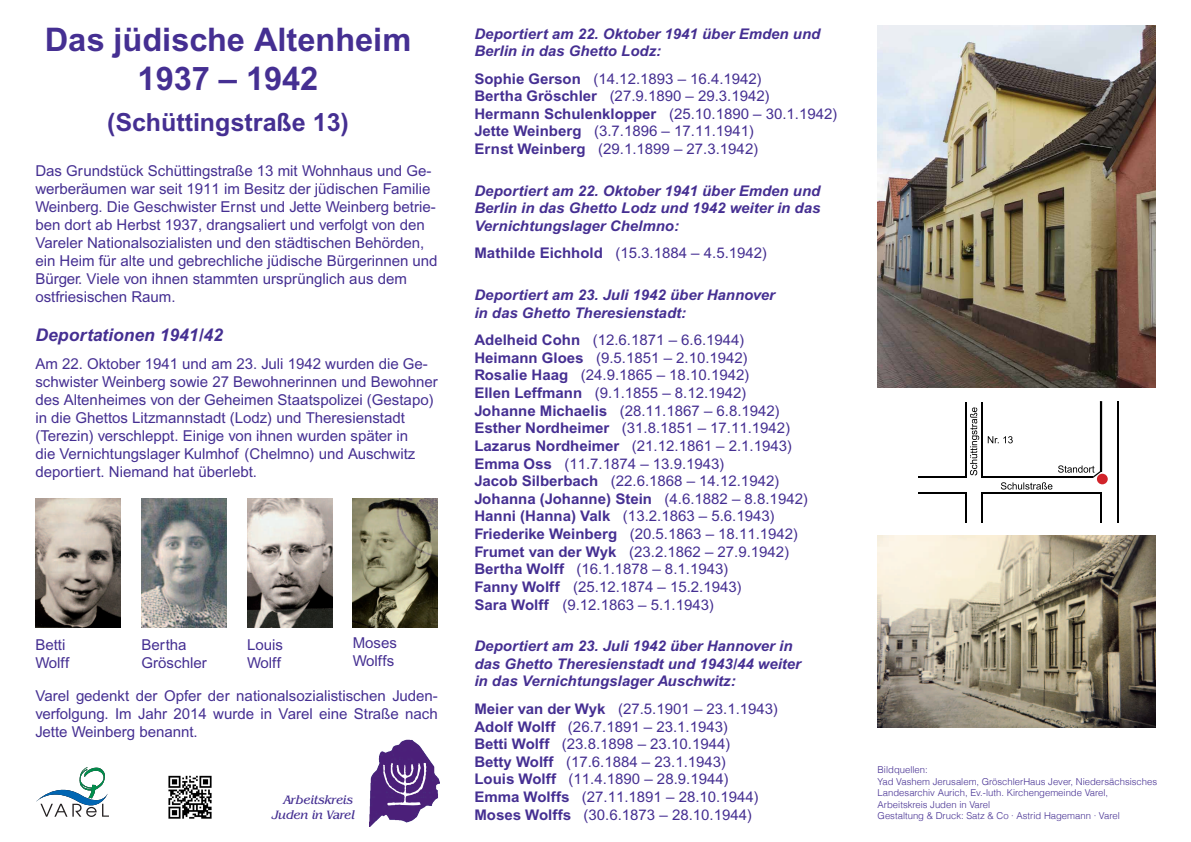
<style>
.page{position:relative;width:1191px;height:842px;background:#fff}
.page>*{position:absolute;margin:0;border:0;box-sizing:border-box;transform-origin:0 0}
.t1{font:32.5px/39px "Arial Bold PL";color:#452f92;text-align:center}
.t2{font:25px "Arial Bold PL";color:#452f92}
.t3{font:17.5px "Arial Bold Italic PL";color:#452f92}
.t4{font:15px/18px "Arial PL";color:#452f92}
.t5{font:14.7px/17.6px "Arial PL";color:#452f92}
.t6{font:14.7px/17.6px "Arial Bold Italic PL";color:#452f92}
.t7{font:14.7px "Arial Bold PL";color:#452f92}
.t8{font:italic 12.5px/15px "Benguiat IT Cby BT";color:#452f92;text-align:right}
.t9{font:300 9.5px/11.4px "Helvetica";color:#452f92}
.s1{font-family:"Arial Bold PL"}
.s2{font-family:"Arial PL"}
</style>
<div class="page">
<img style="left:353px;top:498px;width:85px;height:129px">
<img style="left:247px;top:498px;width:85px;height:129px">
<img style="left:35px;top:498px;width:85px;height:129px">
<img style="left:141px;top:498px;width:85px;height:129px">
<img style="left:877px;top:26px;width:278px;height:361px">
<img style="left:369px;top:740px;width:71px;height:86px">
<svg style="left:383px;top:762px;width:44px;height:44px;background:#745397"></svg>
<hr style="left:918px;top:476px;width:48px;height:2px;background:#000">
<hr style="left:981px;top:477px;width:112px;height:1px;background:#000">
<hr style="left:918px;top:492px;width:48px;height:1px;background:#000">
<hr style="left:981px;top:492px;width:120px;height:1px;background:#000">
<hr style="left:965px;top:402px;width:1px;height:75px;background:#000">
<hr style="left:965px;top:492px;width:1px;height:31px;background:#000">
<hr style="left:981px;top:402px;width:1px;height:76px;background:#000">
<hr style="left:981px;top:492px;width:1px;height:31px;background:#000">
<hr style="left:1100px;top:492px;width:1px;height:31px;background:#000">
<svg style="left:970px;top:407px;width:9px;height:68px"></svg>
<svg style="left:987px;top:436px;width:25px;height:7px"></svg>
<svg style="left:1001px;top:482px;width:51px;height:8px"></svg>
<svg style="left:1058px;top:402px;width:43px;height:76px"></svg>
<div style="left:1096px;top:474px;width:11px;height:10px;background:#d1232a;border-radius:50%"></div>
<hr style="left:1117px;top:402px;width:1px;height:121px;background:#000">
<img style="left:168px;top:775px;width:44px;height:44px">
<img style="left:877px;top:536px;width:278px;height:192px">
<svg style="left:36px;top:767px;width:73px;height:50px"></svg>
<h1 class="t1" style="left:45px;top:20px;width:368px">Das jüdische Altenheim<br>1937 – 1942</h1>
<h2 class="t2" style="left:107px;top:108px;width:243px">(Schüttingstraße 13)</h2>
<p class="t4" style="left:35px;top:162px;width:403px">Das Grundstück Schüttingstraße 13 mit Wohnhaus und Ge&shy;werberäumen war seit 1911 im Besitz der jüdischen Familie Weinberg. Die Geschwister Ernst und Jette Weinberg betrie&shy;ben dort ab Herbst 1937, drangsaliert und verfolgt von den Vareler Nationalsozialisten und den städtischen Behörden, ein Heim für alte und gebrechliche jüdische Bürgerinnen und Bürger. Viele von ihnen stammten ursprünglich aus dem ostfriesischen Raum.</p>
<p class="t3" style="left:35px;top:325px;width:189px">Deportationen 1941/42</p>
<p class="t4" style="left:35px;top:354px;width:404px">Am 22. Oktober 1941 und am 23. Juli 1942 wurden die Ge&shy;schwister Weinberg sowie 27 Bewohnerinnen und Bewohner des Altenheimes von der Geheimen Staatspolizei (Gestapo) in die Ghettos Litzmannstadt (Lodz) und Theresienstadt (Terezin) verschleppt. Einige von ihnen wurden später in<br>die Vernichtungslager Kulmhof (Chelmno) und Auschwitz deportiert. Niemand hat überlebt.</p>
<p class="t4" style="left:35px;top:636px;width:35px">Betti<br>Wolff</p>
<p class="t4" style="left:141px;top:636px;width:67px">Bertha<br>Gröschler</p>
<p class="t4" style="left:247px;top:635px;width:37px">Louis<br>Wolff</p>
<p class="t4" style="left:353px;top:634px;width:46px">Moses<br>Wolffs</p>
<p class="t4" style="left:35px;top:686px;width:404px;text-align:justify">Varel gedenkt der Opfer der nationalsozialistischen Juden&shy;verfolgung. Im Jahr 2014 wurde in Varel eine Straße nach Jette Weinberg benannt.</p>
<p class="t8" style="left:272px;top:792px;width:84px">Arbeitskreis<br>Juden in Varel</p>
<p class="t6" style="left:474px;top:24px;width:347px">Deportiert am 22. Oktober 1941 über Emden und<br>Berlin in das Ghetto Lodz:</p>
<p class="t5" style="left:474px;top:70px;width:365px"><span class="s1">Sophie Gerson</span> (14.12.1893 – 16.4.1942)<br><span class="s1">Bertha Gröschler</span> (27.9.1890 – 29.3.1942)<br><span class="s1">Hermann Schulenklopper</span> (25.10.1890 – 30.1.1942)<br><span class="s1">Jette Weinberg</span> (3.7.1896 – 17.11.1941)<br><span class="s1">Ernst Weinberg</span> (29.1.1899 – 27.3.1942)</p>
<p class="t6" style="left:474px;top:181px;width:347px;text-align:justify">Deportiert am 22. Oktober 1941 über Emden und Berlin in das Ghetto Lodz und 1942 weiter in das Vernichtungslager Chelmno:</p>
<p class="t5" style="left:474px;top:244px;width:294px"><span class="s1">Mathilde Eichhold</span> (15.3.1884 – 4.5.1942)</p>
<p class="t6" style="left:474px;top:286px;width:302px">Deportiert am 23. Juli 1942 über Hannover in das Ghetto Theresienstadt:</p>
<p class="t5" style="left:474px;top:331px;width:319px"><span class="s1">Adelheid Cohn</span> (12.6.1871 – 6.6.1944)<br><span class="s1">Heimann Gloes</span> (9.5.1851 – 2.10.1942)<br><span class="s1">Rosalie Haag</span> (24.9.1865 – 18.10.1942)<br><span class="s1">Ellen Leffmann</span> (9.1.1855 – 8.12.1942)<br><span class="s1">Johanne Michaelis</span> (28.11.1867 – 6.8.1942)<br><span class="s1">Esther Nordheimer</span> (31.8.1851 – 17.11.1942)<br><span class="s1">Lazarus Nordheimer</span> (21.12.1861 – 2.1.1943)<br><span class="s1">Emma Oss</span> (11.7.1874 – 13.9.1943)<br><span class="s1">Jacob Silberbach</span> (22.6.1868 – 14.12.1942)</p>
<p class="t7" style="left:474px;top:490px;width:335px">Johanna (Johanne) Stein <span class="s2">(4.6.1882 – 8.8.1942)</span></p>
<p class="t5" style="left:474px;top:507px;width:325px"><span class="s1">Hanni (Hanna) Valk</span> (13.2.1863 – 5.6.1943)<br><span class="s1">Friederike Weinberg</span> (20.5.1863 – 18.11.1942)<br><span class="s1">Frumet van der Wyk</span> (23.2.1862 – 27.9.1942)<br><span class="s1">Bertha Wolff</span> (16.1.1878 – 8.1.1943)<br><span class="s1">Fanny Wolff</span> (25.12.1874 – 15.2.1943)<br><span class="s1">Sara Wolff</span> (9.12.1863 – 5.1.1943)</p>
<p class="t6" style="left:474px;top:637px;width:328px">Deportiert am 23. Juli 1942 über Hannover in das Ghetto Theresienstadt und 1943/44 weiter in das Vernichtungslager Auschwitz:</p>
<p class="t5" style="left:474px;top:700px;width:305px"><span class="s1">Meier van der Wyk</span> (27.5.1901 – 23.1.1943)<br><span class="s1">Adolf Wolff</span> (26.7.1891 – 23.1.1943)<br><span class="s1">Betti Wolff</span> (23.8.1898 – 23.10.1944)<br><span class="s1">Betty Wolff</span> (17.6.1884 – 23.1.1943)<br><span class="s1">Louis Wolff</span> (11.4.1890 – 28.9.1944)<br><span class="s1">Emma Wolffs</span> (27.11.1891 – 28.10.1944)<br><span class="s1">Moses Wolffs</span> (30.6.1873 – 28.10.1944)</p>
<p class="t9" style="left:877px;top:764px;width:281px">Bildquellen:<br>Yad Vashem Jerusalem, GröschlerHaus Jever, Niedersächsisches Landesarchiv Aurich, Ev.-luth. Kirchengemeinde Varel, Arbeitskreis Juden in Varel<br>Gestaltung &amp; Druck: Satz &amp; Co · Astrid Hagemann · Varel</p>
</div>
